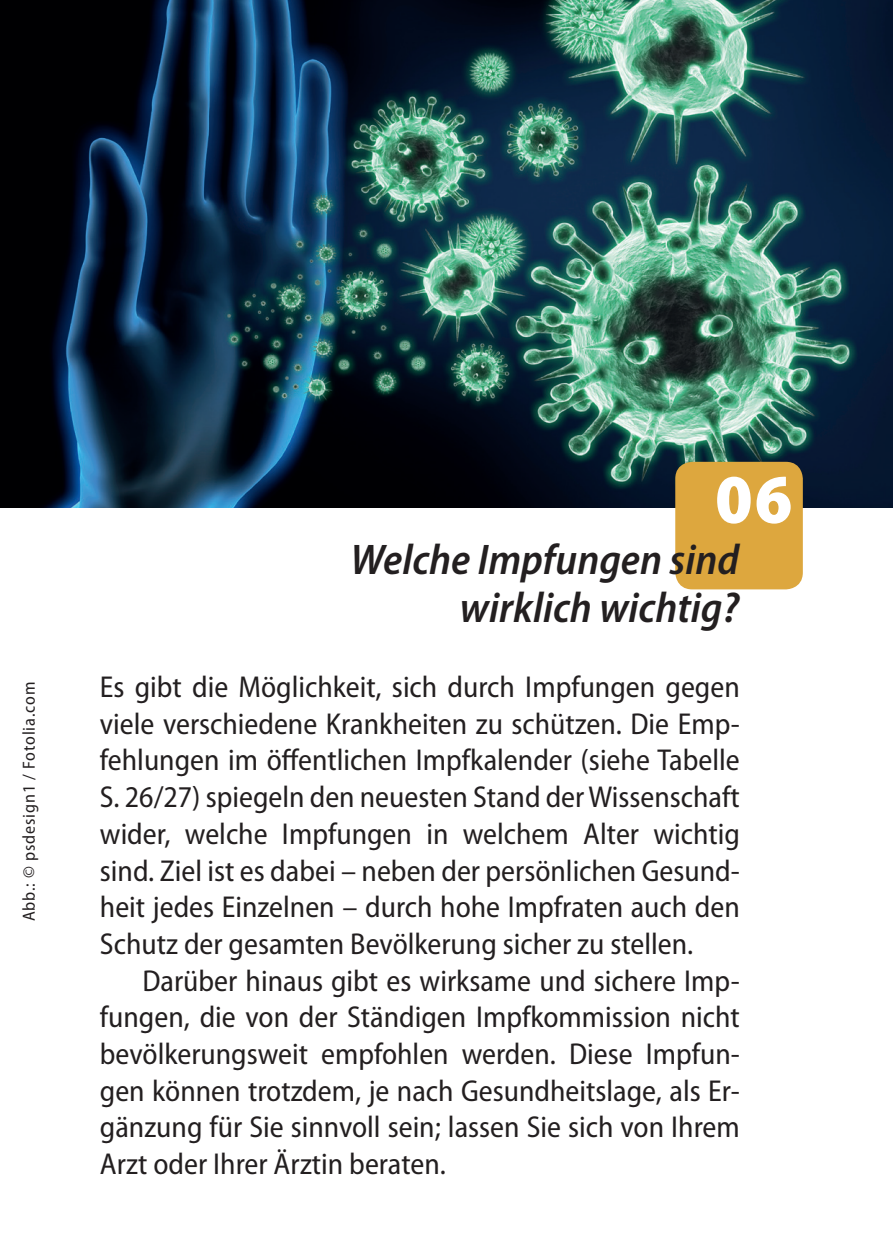
<style>
.page{position:relative;width:893px;height:1259px;background:#fff}
.page>*{position:absolute;margin:0;border:0;box-sizing:border-box;transform-origin:0 0}
.t1{font:900 semi-condensed 70.2px "Myriad Pro";color:#fff}
.t2{font:italic 600 semi-condensed 43.2px/47.7px "Myriad Pro";color:#231f20;text-align:right}
.t3{font:semi-condensed 30.3px/36.6px "Myriad Pro";color:#231f20;text-align:justify}
.t4{font:semi-condensed 17.4px "Myriad Pro";letter-spacing:.05em;color:#231f20}
</style>
<div class="page">
<img style="left:0;top:0;width:893px;height:507px">
<div style="left:675px;top:462px;width:128px;height:127px;background:#dda73e;border-radius:17px"></div>
<h1 class="t1" style="left:715px;top:460px;width:79px">06</h1>
<h2 class="t2" style="left:351px;top:537px;width:390px">Welche Impfungen sind wirklich wichtig?</h2>
<p class="t4" style="left:19px;top:921px;width:241px;rotate:-90deg">Abb.: © psdesign1 / Fotolia.com</p>
<p class="t3" style="left:100px;top:669px;width:641px">Es gibt die Möglichkeit, sich durch Impfungen gegen viele verschiedene Krankheiten zu schützen. Die Emp&shy;fehlungen im öffentlichen Impfkalender (siehe Tabelle S. 26/27) spiegeln den neuesten Stand der Wissenschaft wider, welche Impfungen in welchem Alter wichtig sind. Ziel ist es dabei – neben der persönlichen Gesund&shy;heit jedes Einzelnen – durch hohe Impfraten auch den Schutz der gesamten Bevölkerung sicher zu stellen.</p>
<p class="t3" style="left:100px;top:963px;width:641px;text-indent:43px">Darüber hinaus gibt es wirksame und sichere Imp&shy;fungen, die von der Ständigen Impfkommission nicht bevölkerungsweit empfohlen werden. Diese Impfun&shy;gen können trotzdem, je nach Gesundheitslage, als Er&shy;gänzung für Sie sinnvoll sein; lassen Sie sich von Ihrem Arzt oder Ihrer Ärztin beraten.</p>
</div>
